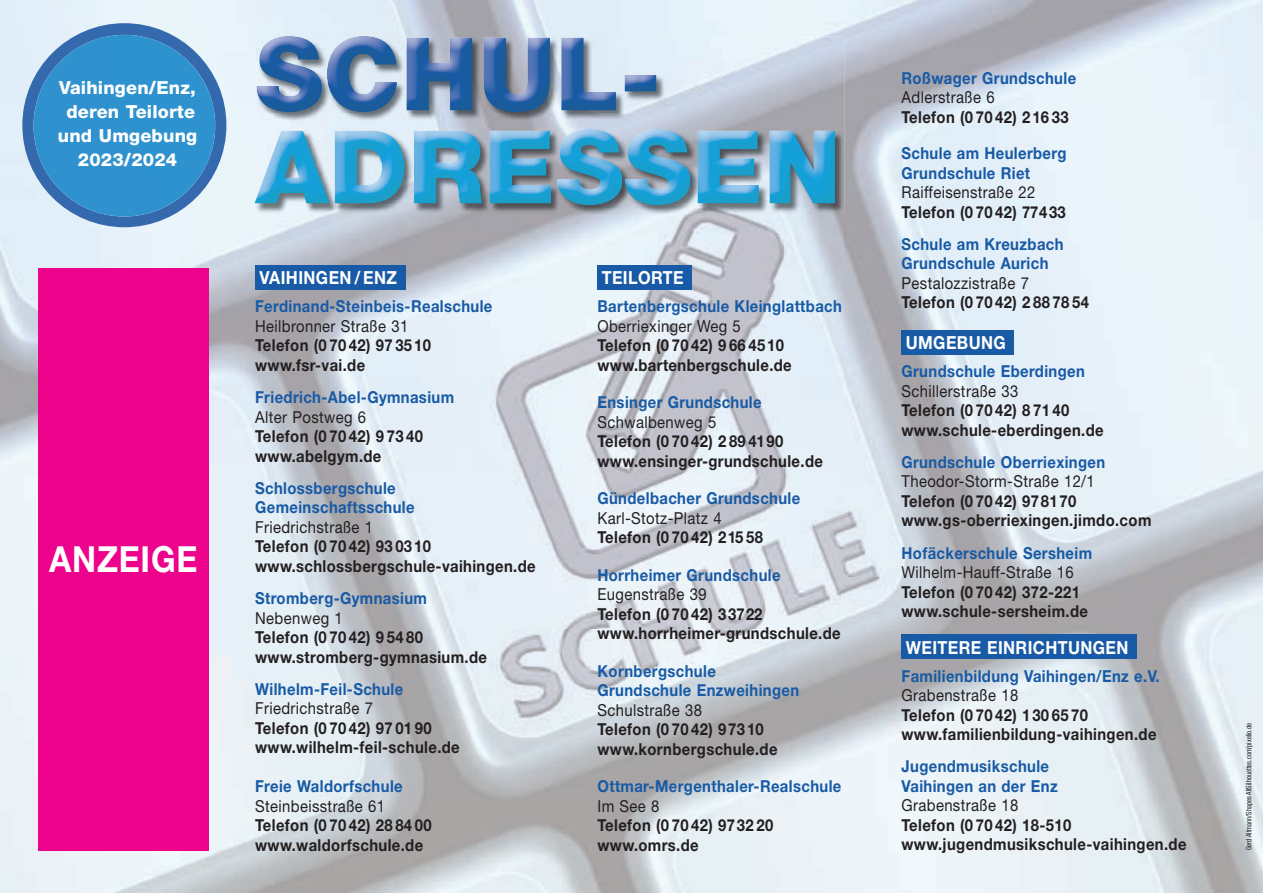
<style>
.page{position:relative;width:1263px;height:893px;background:#fff}
.page>*{position:absolute;margin:0;border:0;box-sizing:border-box;transform-origin:0 0}
.t1{font:700 36px "Helvetica Neue LT Std";letter-spacing:.025em;color:#fff;scale:.9 1}
.t2{font:700 18px "Helvetica Neue LT Std";letter-spacing:.025em;color:#fff;scale:.9 1}
.t3{font:800 18px/24px "Helvetica Neue LT Std";letter-spacing:.01em;color:#fff;text-align:center}
.t4{font:700 16.5px/19.5px "Helvetica Neue LT Std";letter-spacing:.025em;color:#231f20;scale:.9 1}
.t5{font:700 16.5px/19.5px "Helvetica Neue LT Std";letter-spacing:.025em;color:#185aa5;scale:.9 1}
.t6{font:16.5px "Helvetica Neue LT Std";letter-spacing:.025em;color:#231f20;scale:.9 1}
.t7{font:condensed 7.5px "Helvetica Neue LT Std";color:#231f20;scale:.9 1}
</style>
<div class="page">
<img style="left:843px;top:52px;width:420px;height:841px">
<img style="left:0;top:104px;width:52px;height:789px">
<img style="left:211px;top:104px;width:51px;height:789px">
<img style="left:52px;top:227px;width:52px;height:666px">
<img style="left:158px;top:227px;width:53px;height:666px">
<img style="left:104px;top:227px;width:54px;height:666px">
<img style="left:262px;top:214px;width:581px;height:679px">
<div style="left:255px;top:265px;width:150px;height:24px;background:#185aa5"></div>
<div style="left:597px;top:265px;width:95px;height:24px;background:#185aa5"></div>
<div style="left:901px;top:330px;width:113px;height:24px;background:#185aa5"></div>
<div style="left:901px;top:635px;width:235px;height:24px;background:#185aa5"></div>
<img style="left:254px;top:37px;width:590px;height:177px">
<img style="left:256px;top:37px;width:400px;height:75px">
<img style="left:254px;top:129px;width:581px;height:76px">
<img style="left:22px;top:23px;width:204px;height:204px">
<div style="left:34px;top:35px;width:181px;height:182px;background:#2e92ce;border-radius:91px"></div>
<div style="left:38px;top:268px;width:170px;height:582px;background:#ed028c"></div>
<p class="t3" style="left:58px;top:75px;width:141px">Vaihingen/Enz, deren Teilorte und Umgebung<br>2023/2024</p>
<h1 class="t1" style="left:49px;top:537px;width:166px">ANZEIGE</h1>
<p class="t2" style="left:259px;top:267px;width:154px">VAIHINGEN / ENZ</p>
<p class="t5" style="left:255px;top:296px;width:265px">Ferdinand-Steinbeis-Realschule</p>
<p class="t6" style="left:255px;top:316px;width:172px">Heilbronner Straße 31</p>
<p class="t4" style="left:255px;top:335px;width:197px">Telefon (0 70 42) 97 3510 www.fsr-vai.de</p>
<p class="t5" style="left:255px;top:387px;width:223px">Friedrich-Abel-Gymnasium</p>
<p class="t6" style="left:255px;top:407px;width:125px">Alter Postweg 6</p>
<p class="t4" style="left:255px;top:426px;width:188px">Telefon (0 70 42) 9 73 40 www.abelgym.de</p>
<p class="t5" style="left:255px;top:478px;width:179px">Schlossbergschule<br>Gemeinschaftsschule</p>
<p class="t6" style="left:255px;top:517px;width:133px">Friedrichstraße 1</p>
<p class="t4" style="left:255px;top:536px;width:313px">Telefon (0 70 42) 93 0310 www.schlossbergschule-vaihingen.de</p>
<p class="t5" style="left:255px;top:588px;width:193px">Stromberg-Gymnasium</p>
<p class="t6" style="left:255px;top:608px;width:99px">Nebenweg 1</p>
<p class="t4" style="left:255px;top:627px;width:259px">Telefon (0 70 42) 9 54 80 www.stromberg-gymnasium.de</p>
<p class="t5" style="left:255px;top:679px;width:166px">Wilhelm-Feil-Schule</p>
<p class="t6" style="left:255px;top:699px;width:133px">Friedrichstraße 7</p>
<p class="t4" style="left:255px;top:718px;width:229px">Telefon (0 70 42) 97 01 90 www.wilhelm-feil-schule.de</p>
<p class="t5" style="left:255px;top:776px;width:165px">Freie Waldorfschule</p>
<p class="t6" style="left:255px;top:796px;width:146px">Steinbeisstraße 61</p>
<p class="t4" style="left:255px;top:815px;width:198px">Telefon (0 70 42) 28 84 00 www.waldorfschule.de</p>
<p class="t2" style="left:602px;top:267px;width:93px">TEILORTE</p>
<p class="t5" style="left:597px;top:296px;width:273px">Bartenbergschule Kleinglattbach</p>
<p class="t6" style="left:597px;top:316px;width:161px">Oberriexinger Weg 5</p>
<p class="t4" style="left:597px;top:335px;width:217px">Telefon (0 70 42) 9 66 4510 www.bartenbergschule.de</p>
<p class="t5" style="left:597px;top:392px;width:184px">Ensinger Grundschule</p>
<p class="t6" style="left:597px;top:412px;width:133px">Schwalbenweg 5</p>
<p class="t4" style="left:597px;top:431px;width:252px">Telefon (0 70 42) 2 89 4190 www.ensinger-grundschule.de</p>
<p class="t5" style="left:597px;top:488px;width:227px">Gündelbacher Grundschule</p>
<p class="t6" style="left:597px;top:508px;width:139px">Karl-Stotz-Platz 4</p>
<p class="t4" style="left:597px;top:527px;width:186px">Telefon (0 70 42) 215 58</p>
<p class="t5" style="left:597px;top:565px;width:205px">Horrheimer Grundschule</p>
<p class="t6" style="left:597px;top:584px;width:123px">Eugenstraße 39</p>
<p class="t4" style="left:597px;top:604px;width:272px">Telefon (0 70 42) 3 37 22 www.horrheimer-grundschule.de</p>
<p class="t5" style="left:597px;top:661px;width:226px">Kornbergschule<br>Grundschule Enzweihingen</p>
<p class="t6" style="left:597px;top:700px;width:118px">Schulstraße 38</p>
<p class="t4" style="left:597px;top:719px;width:202px">Telefon (0 70 42) 97310 www.kornbergschule.de</p>
<p class="t5" style="left:597px;top:776px;width:273px">Ottmar-Mergenthaler-Realschule</p>
<p class="t6" style="left:597px;top:796px;width:70px">Im See 8</p>
<p class="t4" style="left:597px;top:815px;width:197px">Telefon (0 70 42) 9732 20 www.omrs.de</p>
<p class="t5" style="left:901px;top:68px;width:196px">Roßwager Grundschule</p>
<p class="t6" style="left:901px;top:87px;width:105px">Adlerstraße 6</p>
<p class="t4" style="left:901px;top:107px;width:187px">Telefon (0 70 42) 216 33</p>
<p class="t5" style="left:901px;top:143px;width:185px">Schule am Heulerberg<br>Grundschule Riet</p>
<p class="t6" style="left:901px;top:182px;width:150px">Raiffeisenstraße 22</p>
<p class="t4" style="left:901px;top:202px;width:184px">Telefon (0 70 42) 77 4 33</p>
<p class="t5" style="left:901px;top:234px;width:182px">Schule am Kreuzbach<br>Grundschule Aurich</p>
<p class="t6" style="left:901px;top:273px;width:143px">Pestalozzistraße 7</p>
<p class="t4" style="left:901px;top:292px;width:210px">Telefon (0 70 42) 2 88 78 54</p>
<p class="t2" style="left:906px;top:332px;width:113px">UMGEBUNG</p>
<p class="t5" style="left:901px;top:361px;width:205px">Grundschule Eberdingen</p>
<p class="t6" style="left:901px;top:381px;width:131px">Schillerstraße 33</p>
<p class="t4" style="left:901px;top:400px;width:226px">Telefon (0 70 42) 8 71 40 www.schule-eberdingen.de</p>
<p class="t5" style="left:901px;top:452px;width:228px">Grundschule Oberriexingen</p>
<p class="t6" style="left:901px;top:472px;width:216px">Theodor-Storm-Straße 12/1</p>
<p class="t4" style="left:901px;top:491px;width:279px">Telefon (0 70 42) 978170 www.gs-oberriexingen.jimdo.com</p>
<p class="t5" style="left:901px;top:543px;width:213px">Hofäckerschule Sersheim</p>
<p class="t6" style="left:901px;top:562px;width:193px">Wilhelm-Hauff-Straße 16</p>
<p class="t4" style="left:901px;top:582px;width:209px">Telefon (0 70 42) 372-221 www.schule-sersheim.de</p>
<p class="t2" style="left:906px;top:636px;width:249px">WEITERE EINRICHTUNGEN</p>
<p class="t5" style="left:901px;top:666px;width:288px">Familienbildung Vaihingen/Enz e.V.</p>
<p class="t6" style="left:901px;top:685px;width:131px">Grabenstraße 18</p>
<p class="t4" style="left:901px;top:705px;width:285px">Telefon (0 70 42) 130 65 70 www.familienbildung-vaihingen.de</p>
<p class="t5" style="left:901px;top:756px;width:175px">Jugendmusikschule<br>Vaihingen an der Enz</p>
<p class="t6" style="left:901px;top:796px;width:131px">Grabenstraße 18</p>
<p class="t4" style="left:901px;top:815px;width:318px">Telefon (0 70 42) 18-510 www.jugendmusikschule-vaihingen.de</p>
<p class="t7" style="left:1244px;top:850px;width:143px;rotate:-90deg">Gerd Altmann/Shapes AllSilhouettes.com/pixelio.de</p>
</div>
